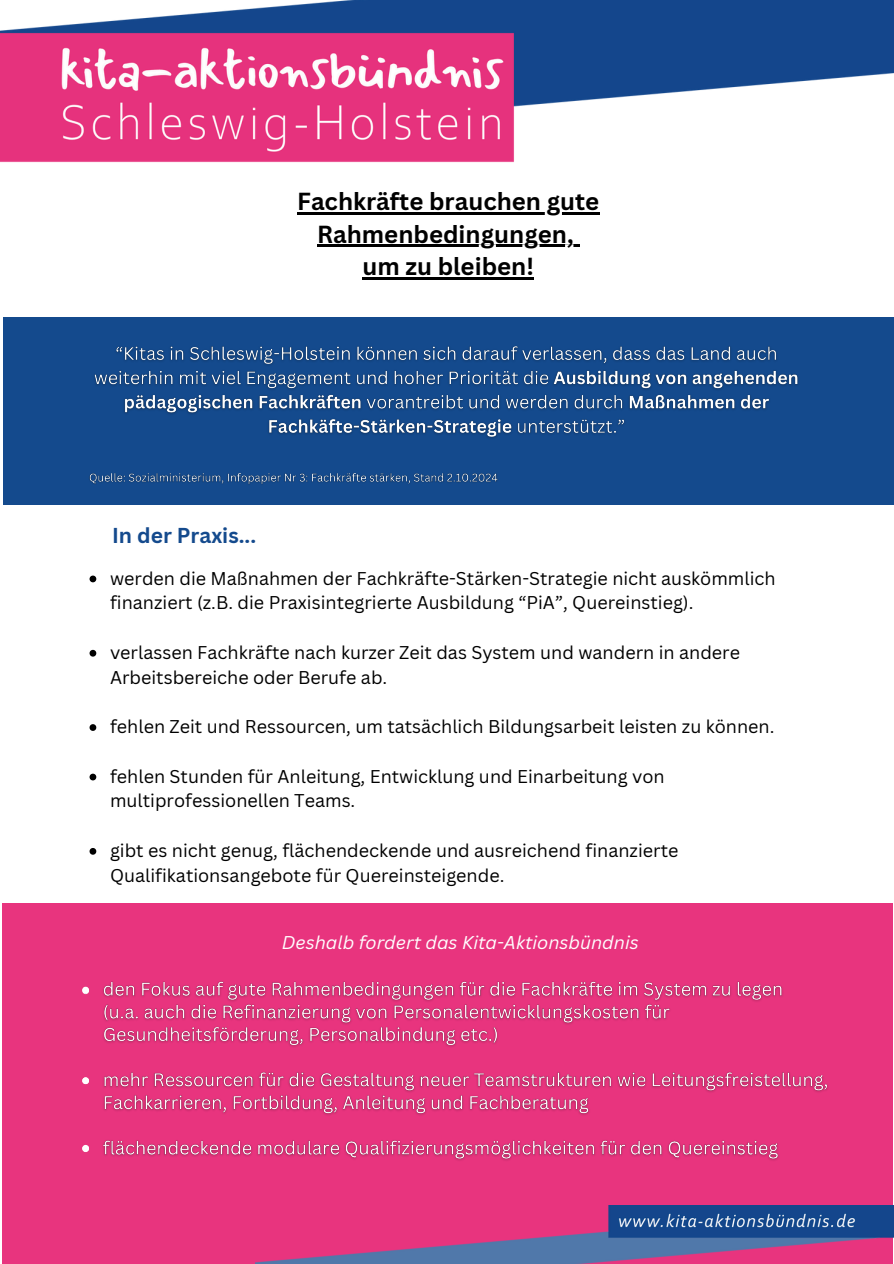
<style>
.page{position:relative;width:894px;height:1264px;background:#fff}
.page>*{position:absolute;margin:0;border:0;box-sizing:border-box;transform-origin:0 0}
.t1{font:700 24px/32.7px "Canva Sans";color:#000;text-align:center}
.t2{font:700 21px "Canva Sans";color:#144a8d}
.t3{font:18px/24.8px "Canva Sans";color:#000}
.t4{font:italic 18px "Canva Sans";color:#fff}
</style>
<div class="page">
<hr style="left:297px;top:212px;width:302px;height:2px;background:#000">
<hr style="left:317px;top:245px;width:256px;height:2px;background:#000">
<svg style="left:573px;top:245px;width:6px;height:2px"></svg>
<hr style="left:362px;top:277px;width:172px;height:3px;background:#000">
<div style="left:3px;top:317px;width:890px;height:187px;background:#144a8d"></div>
<img style="left:94px;top:346px;width:704px;height:92px">
<svg style="left:89px;top:575px;width:7px;height:7px"></svg>
<svg style="left:89px;top:650px;width:7px;height:6px"></svg>
<svg style="left:89px;top:724px;width:7px;height:7px"></svg>
<svg style="left:89px;top:773px;width:7px;height:7px"></svg>
<svg style="left:89px;top:848px;width:7px;height:6px"></svg>
<img style="left:89px;top:473px;width:409px;height:12px">
<div style="left:3px;top:903px;width:889px;height:360px;background:#e8347e"></div>
<img style="left:82px;top:981px;width:746px;height:180px">
<img style="left:255px;top:1205px;width:638px;height:58px">
<img style="left:0;top:0;width:893px;height:163px">
<p class="t1" style="left:297px;top:184px;width:303px">Fachkräfte brauchen gute</p>
<h1 class="t1" style="left:317px;top:217px;width:258px">Rahmenbedingungen, um zu bleiben!</h1>
<p class="t2" style="left:112px;top:521px;width:145px">In der Praxis...</p>
<h2 class="t3" style="left:110px;top:565px;width:667px">werden die Maßnahmen der Fachkräfte-Stärken-Strategie nicht auskömmlich finanziert (z.B. die Praxisintegrierte Ausbildung “PiA”, Quereinstieg).</h2>
<p class="t3" style="left:110px;top:639px;width:631px">verlassen Fachkräfte nach kurzer Zeit das System und wandern in andere<br>Arbeitsbereiche oder Berufe ab.</p>
<p class="t3" style="left:110px;top:713px;width:665px">fehlen Zeit und Ressourcen, um tatsächlich Bildungsarbeit leisten zu können.</p>
<p class="t3" style="left:110px;top:763px;width:556px">fehlen Stunden für Anleitung, Entwicklung und Einarbeitung von multiprofessionellen Teams.</p>
<p class="t3" style="left:110px;top:837px;width:569px">gibt es nicht genug, flächendeckende und ausreichend finanzierte<br>Qualifikationsangebote für Quereinsteigende.</p>
<h3 class="t4" style="left:282px;top:929px;width:358px">Deshalb fordert das Kita-Aktionsbündnis</h3>
</div>
